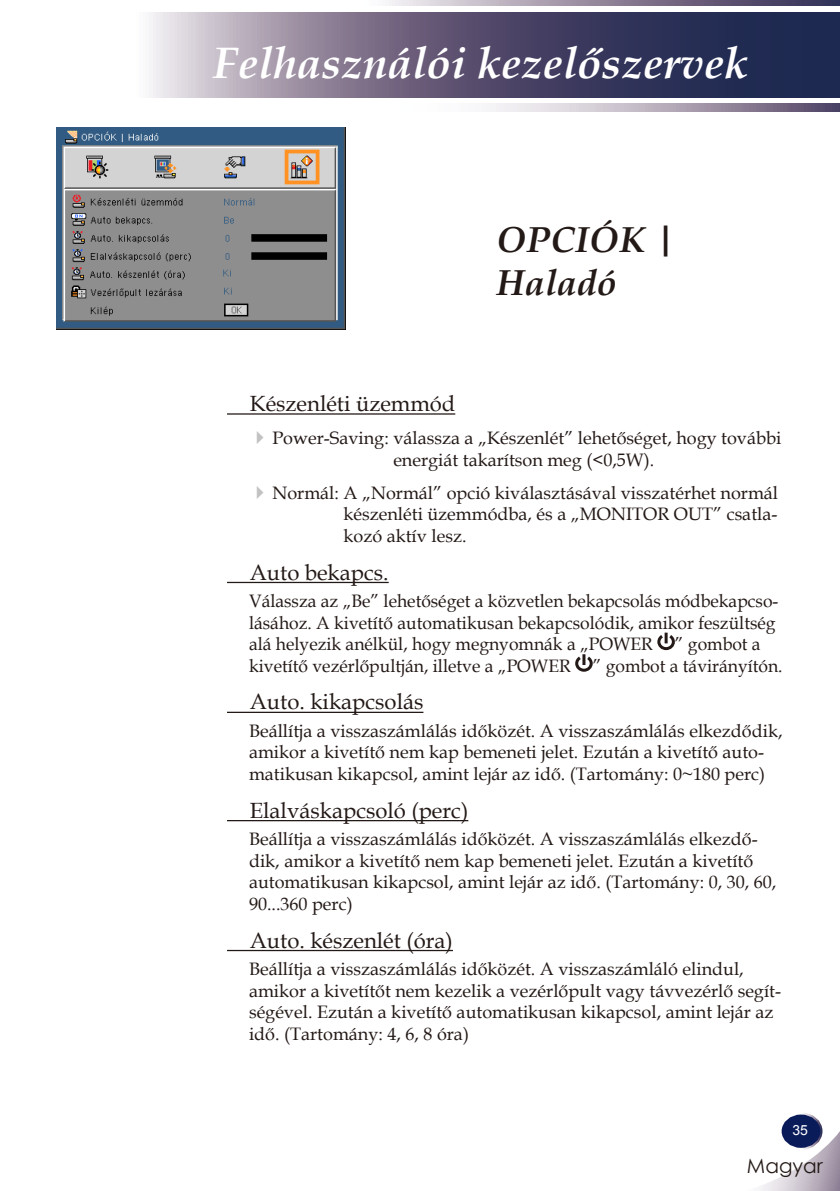
<style>
.page{position:relative;width:840px;height:1191px;background:#fff}
.page>*{position:absolute;margin:0;border:0;box-sizing:border-box;transform-origin:0 0}
.t1{font:italic 700 44px "Book Antiqua";color:#fff}
.t2{font:italic 700 36px/43.2px "Book Antiqua";color:#231916}
.t3{font:22px "Book Antiqua";color:#231916}
.t4{font:20px "Century Gothic";color:#231916}
.t5{font:18px/21.6px "Book Antiqua";color:#231916}
.t6{font:14px "Arial";color:#fff}
</style>
<div class="page">
<svg style="left:759px;top:1115px;width:80px;height:76px"></svg>
<div style="left:780px;top:1113px;width:41px;height:35px;background:#0a1b5a;border-radius:50%"></div>
<div style="left:779px;top:1112px;width:43px;height:37px;border:2px solid #fff;border-radius:50%"></div>
<svg style="left:385px;top:0;width:454px;height:6px;background:#8f869b"></svg>
<svg style="left:149px;top:13px;width:690px;height:85px;background:#635f7c"></svg>
<svg style="left:486px;top:104px;width:353px;height:7px;background:#afa6b5"></svg>
<img style="left:57px;top:127px;width:288px;height:203px">
<hr style="left:227px;top:413px;width:228px;height:1px;background:#231916">
<hr style="left:227px;top:582px;width:161px;height:1px;background:#231916">
<hr style="left:227px;top:711px;width:196px;height:2px;background:#231916">
<hr style="left:227px;top:820px;width:241px;height:1px;background:#231916">
<hr style="left:227px;top:950px;width:225px;height:1px;background:#231916">
<svg style="left:657px;top:632px;width:18px;height:19px"></svg>
<svg style="left:575px;top:654px;width:18px;height:18px"></svg>
<h1 class="t1" style="left:213px;top:32px;width:536px">Felhasználói kezelőszervek</h1>
<h2 class="t2" style="left:496px;top:218px;width:181px">OPCIÓK |<br>Haladó</h2>
<p class="t3" style="left:249px;top:388px;width:207px">Készenléti üzemmód</p>
<p class="t5" style="left:272px;top:427px;width:510px;text-align:center">Power-Saving: válassza a „Készenlét” lehetőséget, hogy további energiát takarítson meg (&lt;0,5W).</p>
<p class="t5" style="left:343px;top:481px;width:436px;text-align:justify;text-indent:-71px">Normál: A „Normál” opció kiválasztásával visszatérhet normál készenléti üzemmódba, és a „MONITOR OUT” csatla&shy;kozó aktív lesz.</p>
<p class="t3" style="left:249px;top:557px;width:140px">Auto bekapcs.</p>
<p class="t5" style="left:249px;top:589px;width:535px">Válassza az „Be” lehetőséget a közvetlen bekapcsolás módbekapcso&shy;lásához. A kivetítő automatikusan bekapcsolódik, amikor feszültség alá helyezik anélkül, hogy megnyomnák a „POWER ” gombot a kivetítő vezérlőpultján, illetve a „POWER ” gombot a távirányítón.</p>
<p class="t3" style="left:249px;top:686px;width:175px">Auto. kikapcsolás</p>
<p class="t5" style="left:249px;top:719px;width:534px">Beállítja a visszaszámlálás időközét. A visszaszámlálás elkezdődik, amikor a kivetítő nem kap bemeneti jelet. Ezután a kivetítő auto&shy;matikusan kikapcsol, amint lejár az idő. (Tartomány: 0~180 perc)</p>
<p class="t3" style="left:249px;top:795px;width:220px">Elalváskapcsoló (perc)</p>
<p class="t5" style="left:249px;top:827px;width:528px">Beállítja a visszaszámlálás időközét. A visszaszámlálás elkezdő&shy;dik, amikor a kivetítő nem kap bemeneti jelet. Ezután a kivetítő automatikusan kikapcsol, amint lejár az idő. (Tartomány: 0, 30, 60, 90...360 perc)</p>
<p class="t3" style="left:249px;top:924px;width:204px">Auto. készenlét (óra)</p>
<p class="t5" style="left:249px;top:957px;width:533px">Beállítja a visszaszámlálás időközét. A visszaszámláló elindul, amikor a kivetítőt nem kezelik a vezérlőpult vagy távvezérlő segít&shy;ségével. Ezután a kivetítő automatikusan kikapcsol, amint lejár az idő. (Tartomány: 4, 6, 8 óra)</p>
<p class="t6" style="left:792px;top:1120px;width:17px">35</p>
<p class="t4" style="left:746px;top:1151px;width:77px">Magyar</p>
</div>
